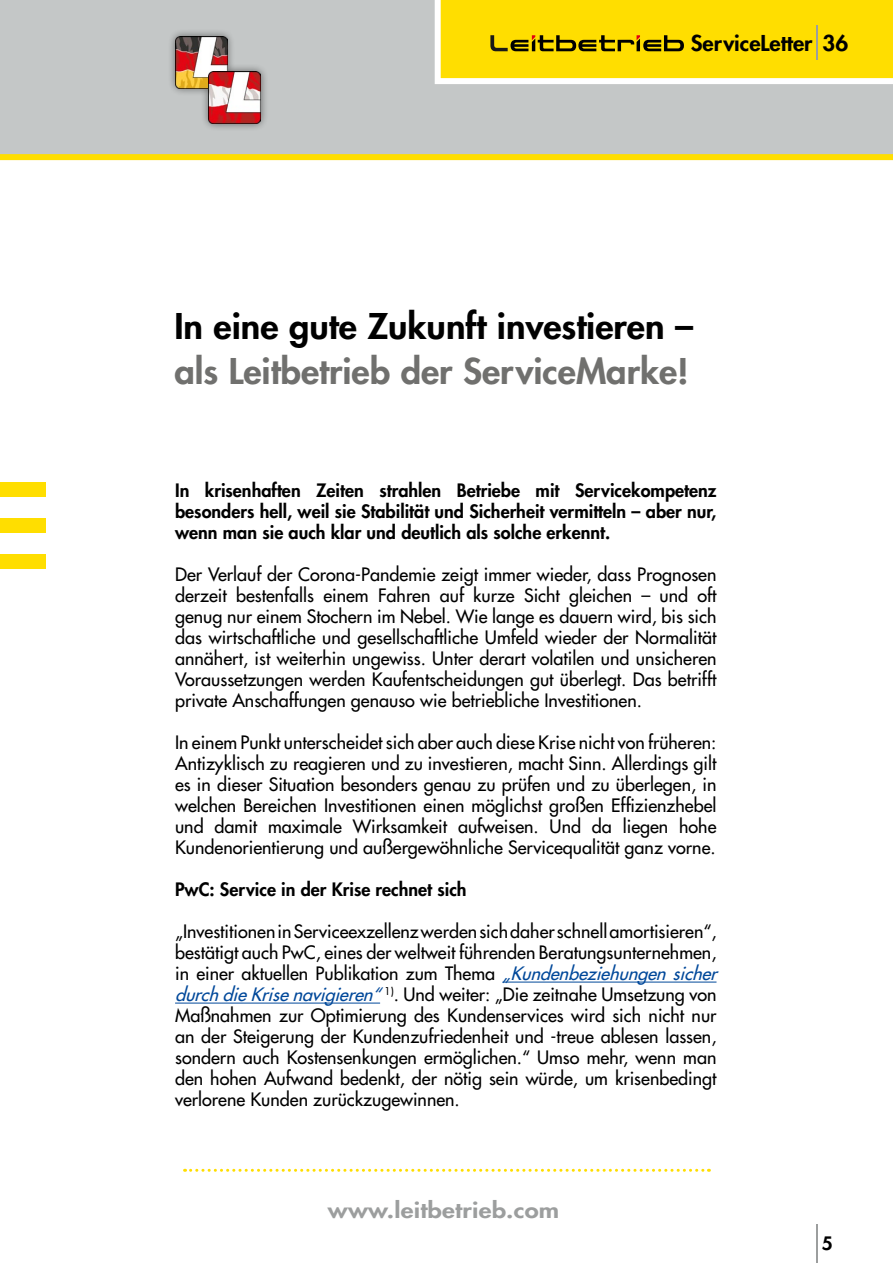
<style>
.page{position:relative;width:893px;height:1263px;background:#fff}
.page>*{position:absolute;margin:0;border:0;box-sizing:border-box;transform-origin:0 0}
.t1{font:800 34.5px "Futura Std";color:#70706e;scale:1.05 1}
.t2{font:800 34.5px "Futura Std";color:#000;scale:1.05 1}
.t3{font:800 21.3px "Futura Std";letter-spacing:.01em;color:#9c9e9e;scale:1.19 1}
.t4{font:800 21.3px "Futura Std";color:#000;scale:1.05 1}
.t5{font:500 18px/21px "Futura Std";color:#000;text-align:justify}
.t6{font:800 18px/21px "Futura Std";color:#000;text-align:justify}
.t7{font:800 18px "Futura Std";color:#000;scale:1.05 1}
.s1{font-style:italic;color:#00489a}
</style>
<div class="page">
<div style="left:0;top:0;width:893px;height:154px;background:#c4c7c7"></div>
<div style="left:0;top:154px;width:893px;height:6px;background:#ffde00"></div>
<div style="left:0;top:518px;width:46px;height:15px;background:#ffde00"></div>
<div style="left:0;top:482px;width:46px;height:15px;background:#ffde00"></div>
<div style="left:0;top:555px;width:46px;height:14px;background:#ffde00"></div>
<svg style="left:434px;top:0;width:459px;height:84px;background:#f6d914"></svg>
<hr style="left:816px;top:25px;width:2px;height:35px;background:#9c9e9e">
<svg style="left:185px;top:1169px;width:524px;height:3px"></svg>
<hr style="left:502px;top:982px;width:214px;height:1px;background:#00489a">
<hr style="left:175px;top:1003px;width:205px;height:1px;background:#00489a">
<hr style="left:816px;top:1224px;width:2px;height:39px;background:#9c9e9e">
<div style="left:167px;top:28px;width:102px;height:104px;background:#000;opacity:.5"></div>
<img style="left:175px;top:37px;width:52px;height:52px">
<img style="left:208px;top:71px;width:53px;height:53px">
<p class="t4" style="left:691px;top:30px;width:152px">ServiceLetter 36</p>
<h1 class="t2" style="left:174px;top:304px;width:496px">In eine gute Zukunft investieren –</h1>
<h1 class="t1" style="left:174px;top:349px;width:492px">als Leitbetrieb der ServiceMarke!</h1>
<p class="t6" style="left:175px;top:480px;width:543px">In krisenhaften Zeiten strahlen Betriebe mit Servicekompetenz besonders hell, weil sie Stabilität und Sicherheit vermitteln – aber nur, wenn man sie auch klar und deutlich als solche erkennt.</p>
<p class="t5" style="left:175px;top:564px;width:543px">Der Verlauf der Corona-Pandemie zeigt immer wieder, dass Prognosen derzeit bestenfalls einem Fahren auf kurze Sicht gleichen – und oft genug nur einem Stochern im Nebel. Wie lange es dauern wird, bis sich das wirtschaftliche und gesellschaftliche Umfeld wieder der Normalität annähert, ist weiterhin ungewiss. Unter derart volatilen und unsicheren Voraussetzungen werden Kaufentscheidungen gut überlegt. Das betrifft private Anschaffungen genauso wie betriebliche Investitionen.</p>
<p class="t5" style="left:175px;top:732px;width:543px">In einem Punkt unterscheidet sich aber auch diese Krise nicht von früheren:<br>Antizyklisch zu reagieren und zu investieren, macht Sinn. Allerdings gilt es in dieser Situation besonders genau zu prüfen und zu überlegen, in welchen Bereichen Investitionen einen möglichst großen Effizienzhebel und damit maximale Wirksamkeit aufweisen. Und da liegen hohe Kundenorientierung und außergewöhnliche Servicequalität ganz vorne.</p>
<p class="t6" style="left:175px;top:879px;width:293px">PwC: Service in der Krise rechnet sich</p>
<p class="t5" style="left:175px;top:921px;width:549px;text-align:left">„Investitionen in Serviceexzellenz werden sich daher schnell amortisieren“, bestätigt auch PwC, eines der weltweit führenden Beratungsunternehmen, in einer aktuellen Publikation zum Thema <span class="s1">„Kundenbeziehungen sicher durchdieKrisenavigieren“</span><sup>1)</sup>. Und weiter: „Die zeitnahe Umsetzung von Maßnahmen zur Optimierung des Kundenservices wird sich nicht nur an der Steigerung der Kundenzufriedenheit und -treue ablesen lassen, sondern auch Kostensenkungen ermöglichen.“ Umso mehr, wenn man den hohen Aufwand bedenkt, der nötig sein würde, um krisenbedingt verlorene Kunden zurückzugewinnen.</p>
<p class="t3" style="left:328px;top:1197px;width:196px">www.leitbetrieb.com</p>
<p class="t7" style="left:822px;top:1232px;width:12px">5</p>
</div>
